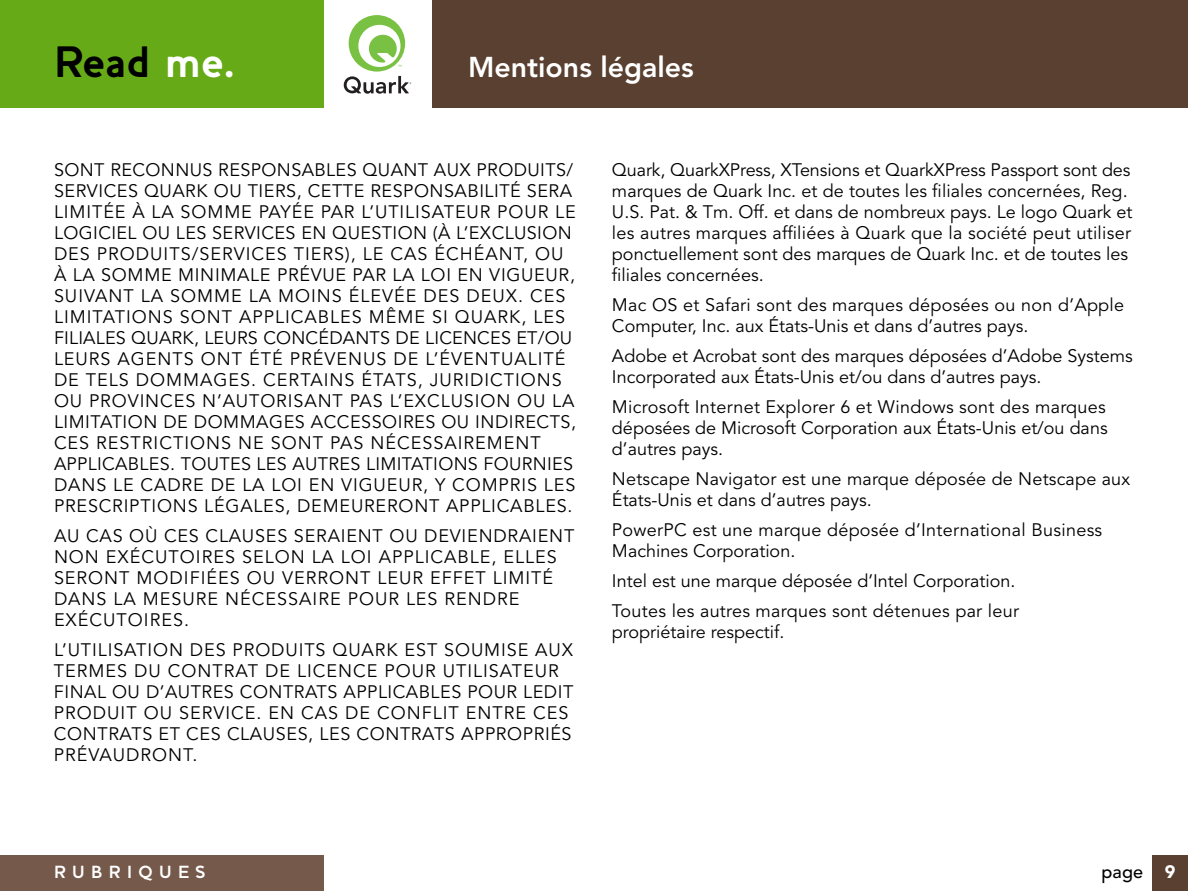
<style>
.page{position:relative;width:1188px;height:891px;background:#fff}
.page>*{position:absolute;margin:0;border:0;box-sizing:border-box;transform-origin:0 0}
.t1{font:700 45px "Houschka";letter-spacing:-.005em;color:#000}
.t2{font:800 28.5px "Avenir LT Std";color:#fff}
.t3{font:18px/21px "Avenir LT Std";letter-spacing:.045em;color:#000}
.t4{font:18px/21px "Avenir LT Std";color:#000}
.t5{font:18px/21px "Avenir LT Std";letter-spacing:.02em;color:#000}
.t6{font:18px/21px "Avenir LT Std";letter-spacing:.05em;color:#000}
.t7{font:18px/21px "Avenir LT Std";letter-spacing:.055em;color:#000}
.t8{font:700 18px "Houschka";letter-spacing:.36em;color:#fff}
.t9{font:500 18px "Avenir LT Std";color:#000}
.s1{color:#fff}
.s2{font-weight:900;color:#fff}
</style>
<div class="page">
<div style="left:1152px;top:855px;width:36px;height:36px;background:#594030"></div>
<svg style="left:344px;top:15px;width:67px;height:79px"></svg>
<div style="left:432px;top:0;width:756px;height:108px;background:#594030"></div>
<div style="left:0;top:855px;width:324px;height:36px;background:#75594a"></div>
<div style="left:0;top:0;width:324px;height:108px;background:#66ab17"></div>
<h1 class="t1" style="left:54px;top:47px;width:182px">Read <span class="s1">me.</span></h1>
<h2 class="t2" style="left:468px;top:56px;width:227px">Mentions légales</h2>
<p class="t3" style="left:54px;top:160px;width:524px">SONT RECONNUS RESPONSABLES QUANT AUX PRODUITS/ SERVICES QUARK OU TIERS, CETTE RESPONSABILITÉ SERA LIMITÉE À LA SOMME PAYÉE PAR L’UTILISATEUR POUR LE LOGICIEL OU LES SERVICES EN QUESTION (À L’EXCLUSION DES PRODUITS/SERVICES TIERS), LE CAS ÉCHÉANT, OU À LA SOMME MINIMALE PRÉVUE PAR LA LOI EN VIGUEUR, SUIVANT LA SOMME LA MOINS ÉLEVÉE DES DEUX. CES LIMITATIONS SONT APPLICABLES MÊME SI QUARK, LES FILIALES QUARK, LEURS CONCÉDANTS DE LICENCES ET/OU LEURS AGENTS ONT ÉTÉ PRÉVENUS DE L’ÉVENTUALITÉ DE TELS DOMMAGES. CERTAINS ÉTATS, JURIDICTIONS OU PROVINCES N’AUTORISANT PAS L’EXCLUSION OU LA LIMITATION DE DOMMAGES ACCESSOIRES OU INDIRECTS, CES RESTRICTIONS NE SONT PAS NÉCESSAIREMENT APPLICABLES. TOUTES LES AUTRES LIMITATIONS FOURNIES DANS LE CADRE DE LA LOI EN VIGUEUR, Y COMPRIS LES PRESCRIPTIONS LÉGALES, DEMEURERONT APPLICABLES.</p>
<p class="t7" style="left:54px;top:526px;width:522px">AU CAS OÙ CES CLAUSES SERAIENT OU DEVIENDRAIENT NON EXÉCUTOIRES SELON LA LOI APPLICABLE, ELLES SERONT MODIFIÉES OU VERRONT LEUR EFFET LIMITÉ DANS LA MESURE NÉCESSAIRE POUR LES RENDRE EXÉCUTOIRES.</p>
<p class="t6" style="left:54px;top:640px;width:521px">L’UTILISATION DES PRODUITS QUARK EST SOUMISE AUX TERMES DU CONTRAT DE LICENCE POUR UTILISATEUR FINAL OU D’AUTRES CONTRATS APPLICABLES POUR LEDIT PRODUIT OU SERVICE. EN CAS DE CONFLIT ENTRE CES CONTRATS ET CES CLAUSES, LES CONTRATS APPROPRIÉS PRÉVAUDRONT.</p>
<p class="t4" style="left:612px;top:160px;width:522px">Quark, QuarkXPress, XTensions et QuarkXPress Passport sont des marques de Quark Inc. et de toutes les filiales concernées, Reg.<br>U.S. Pat. &amp; Tm. Off. et dans de nombreux pays. Le logo Quark et les autres marques affiliées à Quark que la société peut utiliser ponctuellement sont des marques de Quark Inc. et de toutes les filiales concernées.</p>
<p class="t5" style="left:612px;top:295px;width:514px">Mac OS et Safari sont des marques déposées ou non d’Apple<br>Computer, Inc. aux États-Unis et dans d’autres pays.</p>
<p class="t4" style="left:612px;top:346px;width:522px">Adobe et Acrobat sont des marques déposées d’Adobe Systems<br>Incorporated aux États-Unis et/ou dans d’autres pays.</p>
<p class="t5" style="left:612px;top:397px;width:497px;text-align:justify">Microsoft Internet Explorer 6 et Windows sont des marques déposées de Microsoft Corporation aux États-Unis et/ou dans d’autres pays.</p>
<p class="t5" style="left:612px;top:469px;width:520px">Netscape Navigator est une marque déposée de Netscape aux<br>États-Unis et dans d’autres pays.</p>
<p class="t5" style="left:612px;top:520px;width:492px">PowerPC est une marque déposée d’International Business<br>Machines Corporation.</p>
<p class="t4" style="left:612px;top:567px;width:409px;line-height:30px">Intel est une marque déposée d’Intel Corporation.<br>Toutes les autres marques sont détenues par leur</p>
<p class="t4" style="left:612px;top:622px;width:174px">propriétaire respectif.</p>
<p class="t8" style="left:54px;top:865px;width:153px">RUBRIQUES</p>
<p class="t9" style="left:1102px;top:865px;width:75px">page <span class="s2">9</span></p>
</div>
